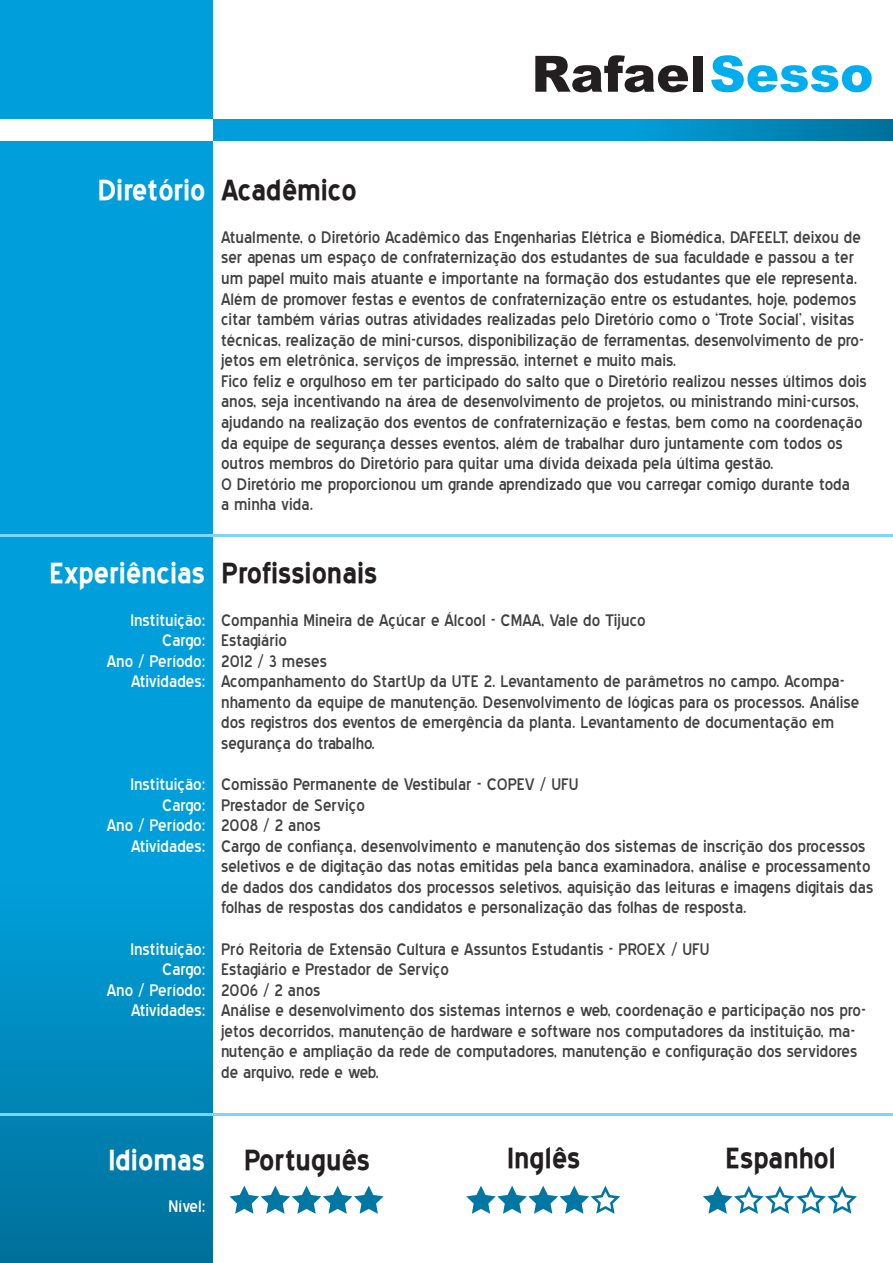
<style>
.page{position:relative;width:893px;height:1263px;background:#fff}
.page>*{position:absolute;margin:0;border:0;box-sizing:border-box;transform-origin:0 0}
.t1{font:900 50.1px "Arial";color:#231f20}
.t2{font:700 36px "Blue Highway";color:#231f20}
.t3{font:700 36px "Blue Highway";color:#fff}
.t4{font:21px/20.5px "Blue Highway";color:#414142}
.t5{font:21px/20.5px "Blue Highway";color:#fff;text-align:right}
.s1{font-size:49.95px;color:#00aeef}
</style>
<div class="page">
<div style="left:0;top:0;width:213px;height:1263px;background:#009fdb"></div>
<div style="left:0;top:880px;width:213px;height:383px;background:linear-gradient(to bottom,#009fdb,#00709a)"></div>
<div style="left:213px;top:119px;width:680px;height:21px;background:#009fdb"></div>
<div style="left:630px;top:119px;width:263px;height:21px;background:linear-gradient(to right,#009fdb,#00709a)"></div>
<div style="left:0;top:119px;width:213px;height:21px;background:#fff"></div>
<hr style="left:0;top:535px;width:893px;height:2px;background:#7fd4f7">
<hr style="left:0;top:1113px;width:893px;height:2px;background:#7fd4f7">
<svg style="left:466px;top:1185px;width:154px;height:29px"></svg>
<svg style="left:703px;top:1185px;width:154px;height:29px"></svg>
<svg style="left:230px;top:1185px;width:154px;height:29px"></svg>
<h1 class="t1" style="left:531px;top:56px;width:343px">Rafael<span class="s1">Sesso</span></h1>
<h2 class="t3" style="left:98px;top:167px;width:109px">Diretório</h2>
<h2 class="t2" style="left:222px;top:167px;width:137px">Acadêmico</h2>
<p class="t4" style="left:221px;top:225px;width:647px">Atualmente, o Diretório Acadêmico das Engenharias Elétrica e Biomédica, DAFEELT, deixou de ser apenas um espaço de confraternização dos estudantes de sua faculdade e passou a ter um papel muito mais atuante e importante na formação dos estudantes que ele representa.<br>Além de promover festas e eventos de confraternização entre os estudantes, hoje, podemos citar também várias outras atividades realizadas pelo Diretório como o ‘Trote Social’, visitas técnicas, realização de mini-cursos, disponibilização de ferramentas, desenvolvimento de pro&shy;jetos em eletrônica, serviços de impressão, internet e muito mais.<br>Fico feliz e orgulhoso em ter participado do salto que o Diretório realizou nesses últimos dois anos, seja incentivando na área de desenvolvimento de projetos, ou ministrando mini-cursos, ajudando na realização dos eventos de confraternização e festas, bem como na coordenação da equipe de segurança desses eventos, além de trabalhar duro juntamente com todos os outros membros do Diretório para quitar uma dívida deixada pela última gestão.<br>O Diretório me proporcionou um grande aprendizado que vou carregar comigo durante toda<br>a minha vida.</p>
<h2 class="t3" style="left:50px;top:549px;width:157px">Experiências</h2>
<p class="t5" style="left:107px;top:608px;width:100px">Instituição:<br>Cargo:<br>Ano / Período:<br>Atividades:</p>
<p class="t5" style="left:107px;top:772px;width:100px">Instituição:<br>Cargo:<br>Ano / Período:<br>Atividades:</p>
<p class="t5" style="left:107px;top:937px;width:100px">Instituição:<br>Cargo:<br>Ano / Período:<br>Atividades:</p>
<h2 class="t2" style="left:222px;top:550px;width:157px">Profissionais</h2>
<p class="t4" style="left:221px;top:608px;width:640px">Companhia Mineira de Açúcar e Álcool - CMAA, Vale do Tijuco<br>Estagiário<br>2012 / 3 meses<br>Acompanhamento do StartUp da UTE 2. Levantamento de parâmetros no campo. Acompa&shy;nhamento da equipe de manutenção. Desenvolvimento de lógicas para os processos. Análise dos registros dos eventos de emergência da planta. Levantamento de documentação em segurança do trabalho.</p>
<p class="t4" style="left:221px;top:772px;width:654px">Comissão Permanente de Vestibular - COPEV / UFU<br>Prestador de Serviço<br>2008 / 2 anos<br>Cargo de confiança, desenvolvimento e manutenção dos sistemas de inscrição dos processos seletivos e de digitação das notas emitidas pela banca examinadora, análise e processamento de dados dos candidatos dos processos seletivos, aquisição das leituras e imagens digitais das folhas de respostas dos candidatos e personalização das folhas de resposta.</p>
<p class="t4" style="left:221px;top:937px;width:646px">Pró Reitoria de Extensão Cultura e Assuntos Estudantis - PROEX / UFU<br>Estagiário e Prestador de Serviço<br>2006 / 2 anos<br>Análise e desenvolvimento dos sistemas internos e web, coordenação e participação nos pro&shy;jetos decorridos, manutenção de hardware e software nos computadores da instituição, ma&shy;nutenção e ampliação da rede de computadores, manutenção e configuração dos servidores de arquivo, rede e web.</p>
<h2 class="t3" style="left:108px;top:1136px;width:98px">Idiomas</h2>
<p class="t5" style="left:169px;top:1195px;width:38px">Nível:</p>
<h2 class="t2" style="left:244px;top:1136px;width:128px">Português</h2>
<h2 class="t2" style="left:507px;top:1135px;width:75px">Inglês</h2>
<h2 class="t2" style="left:726px;top:1135px;width:112px">Espanhol</h2>
</div>
